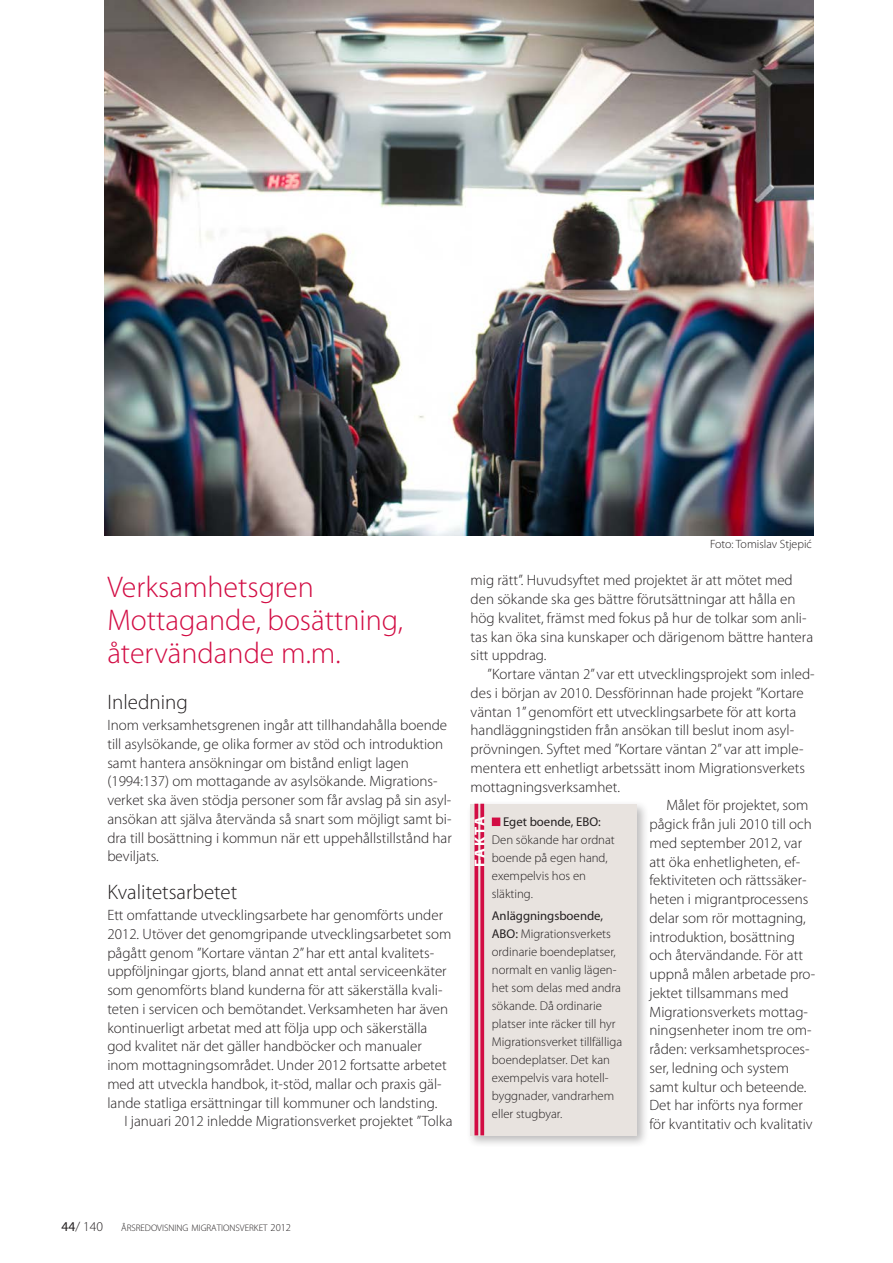
<style>
.page{position:relative;width:893px;height:1263px;background:#fff}
.page>*{position:absolute;margin:0;border:0;box-sizing:border-box;transform-origin:0 0}
.Rubriknivå_2{font:300 30px/33px "Myriad Pro";color:#d20d44}
.Rubriknivå_3{font:300 21px "Myriad Pro";color:#231f20}
.Brödtext_med_indrag{font:300 15px/18.8px "Myriad Pro";color:#231f20}
.Brödtext{font:300 15px/18.8px "Myriad Pro";color:#231f20}
.t1{font:700 15px "Myriad Pro";letter-spacing:.085em;color:#fff}
.t2{font:300 13.5px "Myriad Pro";color:#231f20}
.Faktaruta_text{font:300 12.75px/18px "Myriad Pro";color:#231f20}
.Fotobyline{font:300 12px "Myriad Pro";color:#231f20}
.t3{font:300 9.45px "Myriad Pro";color:#231f20}
.s1{font-weight:400}
.s2{font-size:10.5px}
</style>
<div class="page">
<img style="left:105px;top:0;width:708px;height:536px">
<div style="left:467px;top:800px;width:182px;height:348px;background:#231f20;opacity:.3"></div>
<div style="left:471px;top:804px;width:166px;height:331px;background:#e8e3df"></div>
<div style="left:492px;top:817px;width:8px;height:9px;background:#d20d44;border:2px solid #d20d44"></div>
<svg style="left:480px;top:804px;width:4px;height:331px"></svg>
<svg style="left:474px;top:804px;width:4px;height:331px"></svg>
<p class="Rubriknivå_2" style="left:107px;top:571px;width:297px">Verksamhetsgren<br>Mottagande, bosättning, återvändande m.m.</p>
<p class="Rubriknivå_3" style="left:107px;top:691px;width:82px">Inledning</p>
<p class="Brödtext" style="left:107px;top:716px;width:346px">Inom verksamhetsgrenen ingår att tillhandahålla boende till asylsökande, ge olika former av stöd och introduktion samt hantera ansökningar om bistånd enligt lagen (1994:137) om mottagande av asylsökande. Migrations&shy;verket ska även stödja personer som får avslag på sin asyl&shy;ansökan att själva återvända så snart som möjligt samt bi&shy;dra till bosättning i kommun när ett uppehållstillstånd har beviljats.</p>
<p class="Rubriknivå_3" style="left:107px;top:881px;width:131px">Kvalitetsarbetet</p>
<p class="Brödtext" style="left:107px;top:906px;width:346px">Ett omfattande utvecklingsarbete har genomförts under 2012. Utöver det genomgripande utvecklingsarbetet som pågått genom ”Kortare väntan 2” har ett antal kvalitets&shy;uppföljningar gjorts, bland annat ett antal serviceenkäter som genomförts bland kunderna för att säkerställa kvali&shy;teten i servicen och bemötandet. Verksamheten har även kontinuerligt arbetat med att följa upp och säkerställa god kvalitet när det gäller handböcker och manualer inom mottagningsområdet. Under 2012 fortsatte arbetet med att utveckla handbok, it-stöd, mallar och praxis gäl&shy;lande statliga ersättningar till kommuner och landsting.</p>
<p class="Brödtext_med_indrag" style="left:124px;top:1112px;width:330px">I januari 2012 inledde Migrationsverket projektet ”Tolka</p>
<p class="Fotobyline" style="left:710px;top:537px;width:103px">Foto: Tomislav Stjepić</p>
<p class="Brödtext_med_indrag" style="left:471px;top:571px;width:344px">mig rätt”. Huvudsyftet med projektet är att mötet med den sökande ska ges bättre förutsättningar att hålla en hög kvalitet, främst med fokus på hur de tolkar som anli&shy;tas kan öka sina kunskaper och därigenom bättre hantera sitt uppdrag.</p>
<p class="Brödtext_med_indrag" style="left:471px;top:665px;width:346px;text-indent:17px">”Kortare väntan 2” var ett utvecklingsprojekt som inled&shy;des i början av 2010. Dessförinnan hade projekt ”Kortare väntan 1” genomfört ett utvecklingsarbete för att korta handläggningstiden från ansökan till beslut inom asyl&shy;prövningen. Syftet med ”Kortare väntan 2” var att imple&shy;mentera ett enhetligt arbetssätt inom Migrationsverkets mottagningsverksamhet.</p>
<p class="Brödtext_med_indrag" style="left:649px;top:796px;width:167px;text-indent:17px">Målet för projektet, som pågick från juli 2010 till och med september 2012, var att öka enhetligheten, ef&shy;fektiviteten och rättssäker&shy;heten i migrantprocessens delar som rör mottagning, introduktion, bosättning och återvändande. För att uppnå målen arbetade pro&shy;jektet tillsammans med<br>Migrationsverkets mottag&shy;ningsenheter inom tre om&shy;råden: verksamhetsproces&shy;ser, ledning och system samt kultur och beteende.<br>Det har införts nya former för kvantitativ och kvalitativ</p>
<p class="t1" style="left:471px;top:867px;width:52px;rotate:-90deg">FAKTA</p>
<p class="Faktaruta_text" style="left:492px;top:813px;width:125px;text-indent:11px"><span class="s1">Eget boende, EBO:<br></span>Den sökande har ordnat boende på egen hand, exempelvis hos en släkting.</p>
<p class="Faktaruta_text" style="left:492px;top:907px;width:132px"><span class="s1">Anläggningsboende,<br>ABO:</span> Migrationsverkets ordinarie boendeplatser, normalt en vanlig lägen&shy;het som delas med andra sökande. Då ordinarie platser inte räcker till hyr<br>Migrationsverket tillfälliga boendeplatser. Det kan exempelvis vara hotell&shy;byggnader, vandrarhem eller stugbyar.</p>
<p class="t2" style="left:62px;top:1219px;width:43px"><span class="s1">44</span>/ 140</p>
<p class="t3" style="left:121px;top:1222px;width:171px">ÅRSREDOVISNING MIGRATIONSVERKET <span class="s2">2012</span></p>
</div>
